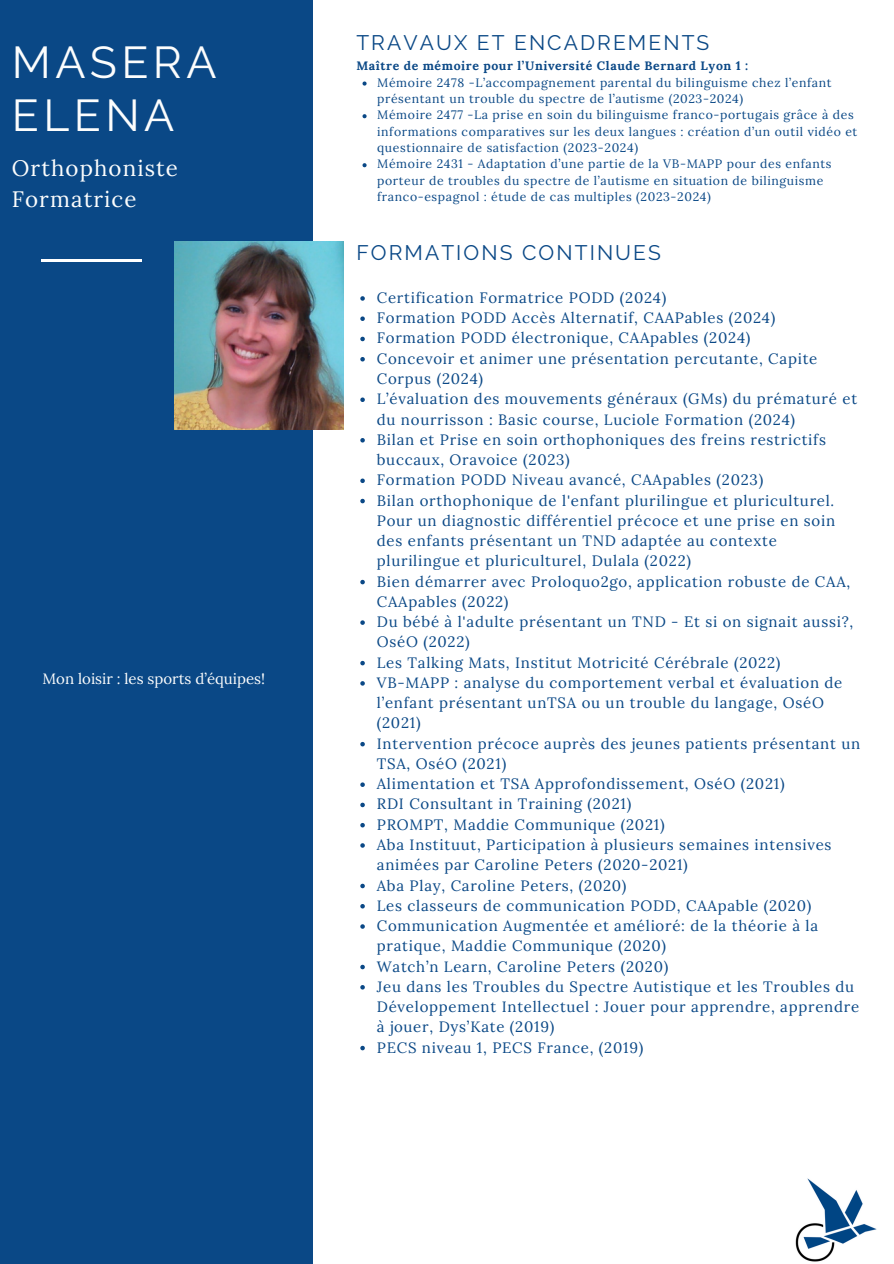
<style>
.page{position:relative;width:894px;height:1264px;background:#fff}
.page>*{position:absolute;margin:0;border:0;box-sizing:border-box;transform-origin:0 0}
.t1{font:44.55px/53.2px "Raleway";letter-spacing:.1em;color:#fcfdfd}
.t2{font:22.2px/30.3px "Lora";letter-spacing:.05em;color:#fcfdfd}
.t3{font:21px "Raleway";letter-spacing:.1em;color:#0a4886}
.t4{font:15px/20.2px "Lora";letter-spacing:.05em;color:#0a4886}
.t5{font:15px "Lora";color:#fcfdfd}
.t6{font:12.3px/16.4px "Lora";letter-spacing:.05em;color:#0a4886}
.t7{font:700 12.3px "Lora";letter-spacing:.05em;color:#0a4886}
</style>
<div class="page">
<div style="left:0;top:0;width:313px;height:1263px;background:#0a4886"></div>
<hr style="left:41px;top:260px;width:100px;height:2px;background:#fff">
<svg style="left:362px;top:81px;width:4px;height:5px"></svg>
<svg style="left:362px;top:114px;width:4px;height:4px"></svg>
<svg style="left:362px;top:163px;width:4px;height:4px"></svg>
<svg style="left:360px;top:296px;width:5px;height:5px"></svg>
<svg style="left:360px;top:316px;width:5px;height:5px"></svg>
<svg style="left:360px;top:337px;width:5px;height:4px"></svg>
<svg style="left:360px;top:357px;width:5px;height:4px"></svg>
<svg style="left:360px;top:397px;width:5px;height:5px"></svg>
<svg style="left:360px;top:438px;width:5px;height:4px"></svg>
<svg style="left:360px;top:478px;width:5px;height:5px"></svg>
<svg style="left:360px;top:499px;width:5px;height:4px"></svg>
<svg style="left:360px;top:580px;width:5px;height:4px"></svg>
<svg style="left:360px;top:620px;width:5px;height:5px"></svg>
<svg style="left:360px;top:661px;width:5px;height:4px"></svg>
<svg style="left:360px;top:681px;width:5px;height:4px"></svg>
<svg style="left:360px;top:742px;width:5px;height:4px"></svg>
<svg style="left:360px;top:782px;width:5px;height:5px"></svg>
<svg style="left:360px;top:802px;width:5px;height:5px"></svg>
<svg style="left:360px;top:823px;width:5px;height:4px"></svg>
<svg style="left:360px;top:843px;width:5px;height:4px"></svg>
<svg style="left:360px;top:883px;width:5px;height:5px"></svg>
<svg style="left:360px;top:904px;width:5px;height:4px"></svg>
<svg style="left:360px;top:924px;width:5px;height:4px"></svg>
<svg style="left:360px;top:964px;width:5px;height:5px"></svg>
<svg style="left:360px;top:985px;width:5px;height:4px"></svg>
<svg style="left:360px;top:1045px;width:5px;height:5px"></svg>
<img style="left:174px;top:242px;width:169px;height:188px">
<img style="left:795px;top:1178px;width:82px;height:84px">
<p class="t1" style="left:12px;top:36px;width:206px">MASERA<br>ELENA</p>
<p class="t2" style="left:12px;top:153px;width:168px">Orthophoniste<br>Formatrice</p>
<p class="t5" style="left:42px;top:668px;width:224px">Mon loisir : les sports d’équipes!</p>
<h1 class="t3" style="left:356px;top:30px;width:354px">TRAVAUX ET ENCADREMENTS</h1>
<h2 class="t7" style="left:356px;top:58px;width:393px">Maître de mémoire pour l’Université Claude Bernard Lyon 1 :</h2>
<h4 class="t6" style="left:377px;top:74px;width:456px">Mémoire 2478 -L’accompagnement parental du bilinguisme chez l’enfant présentant un trouble du spectre de l’autisme (2023-2024)</h4>
<h3 class="t6" style="left:377px;top:107px;width:481px">Mémoire 2477 -La prise en soin du bilinguisme franco-portugais grâce à des informations comparatives sur les deux langues : création d’un outil vidéo et questionnaire de satisfaction (2023-2024)</h3>
<h5 class="t6" style="left:377px;top:156px;width:455px">Mémoire 2431 - Adaptation d’une partie de la VB-MAPP pour des enfants porteur de troubles du spectre de l’autisme en situation de bilinguisme franco-espagnol : étude de cas multiples (2023-2024)</h5>
<p class="t3" style="left:356px;top:241px;width:306px">FORMATIONS CONTINUES</p>
<p class="t4" style="left:377px;top:287px;width:291px">Certification Formatrice PODD (2024)</p>
<h3 class="t4" style="left:377px;top:307px;width:400px">Formation PODD Accès Alternatif, CAAPables (2024)</h3>
<p class="t4" style="left:377px;top:328px;width:375px">Formation PODD électronique, CAApables (2024)</p>
<p class="t4" style="left:377px;top:348px;width:442px">Concevoir et animer une présentation percutante, Capite<br>Corpus (2024)</p>
<p class="t4" style="left:377px;top:388px;width:481px">L’évaluation des mouvements généraux (GMs) du prématuré et du nourrisson : Basic course, Luciole Formation (2024)</p>
<p class="t4" style="left:377px;top:429px;width:450px">Bilan et Prise en soin orthophoniques des freins restrictifs buccaux, Oravoice (2023)</p>
<p class="t4" style="left:377px;top:469px;width:388px">Formation PODD Niveau avancé, CAApables (2023)</p>
<p class="t4" style="left:377px;top:490px;width:460px">Bilan orthophonique de l'enfant plurilingue et pluriculturel.<br>Pour un diagnostic différentiel précoce et une prise en soin des enfants présentant un TND adaptée au contexte plurilingue et pluriculturel, Dulala (2022)</p>
<p class="t4" style="left:377px;top:571px;width:475px">Bien démarrer avec Proloquo2go, application robuste de CAA,<br>CAApables (2022)</p>
<p class="t4" style="left:377px;top:611px;width:478px">Du bébé à l'adulte présentant un TND - Et si on signait aussi?,<br>OséO (2022)</p>
<p class="t4" style="left:377px;top:652px;width:405px">Les Talking Mats, Institut Motricité Cérébrale (2022)</p>
<p class="t4" style="left:377px;top:672px;width:467px">VB-MAPP : analyse du comportement verbal et évaluation de l’enfant présentant unTSA ou un trouble du langage, OséO (2021)</p>
<p class="t4" style="left:377px;top:733px;width:484px">Intervention précoce auprès des jeunes patients présentant un<br>TSA, OséO (2021)</p>
<p class="t4" style="left:377px;top:773px;width:409px">Alimentation et TSA Approfondissement, OséO (2021)</p>
<p class="t4" style="left:377px;top:793px;width:256px">RDI Consultant in Training (2021)</p>
<p class="t4" style="left:377px;top:814px;width:289px">PROMPT, Maddie Communique (2021)</p>
<p class="t4" style="left:377px;top:834px;width:456px">Aba Instituut, Participation à plusieurs semaines intensives animées par Caroline Peters (2020-2021)</p>
<p class="t4" style="left:377px;top:874px;width:251px">Aba Play, Caroline Peters, (2020)</p>
<p class="t4" style="left:377px;top:895px;width:436px">Les classeurs de communication PODD, CAApable (2020)</p>
<p class="t4" style="left:377px;top:915px;width:442px">Communication Augmentée et amélioré: de la théorie à la pratique, Maddie Communique (2020)</p>
<p class="t4" style="left:377px;top:955px;width:293px">Watch’n Learn, Caroline Peters (2020)</p>
<p class="t4" style="left:377px;top:976px;width:484px">Jeu dans les Troubles du Spectre Autistique et les Troubles du<br>Développement Intellectuel : Jouer pour apprendre, apprendre à jouer, Dys’Kate (2019)</p>
<p class="t4" style="left:377px;top:1036px;width:268px">PECS niveau 1, PECS France, (2019)</p>
</div>
